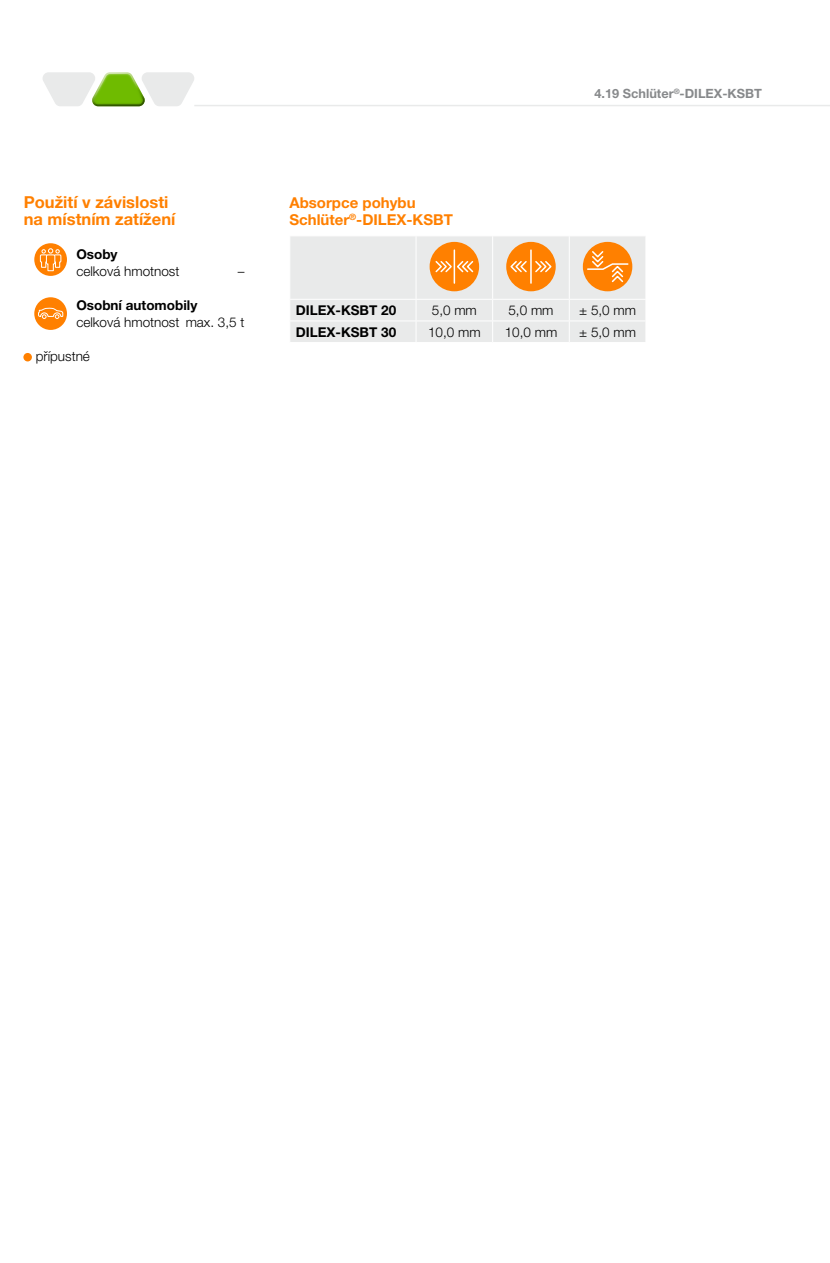
<style>
.page{position:relative;width:830px;height:1263px;background:#fff}
.page>*{position:absolute;margin:0;border:0;box-sizing:border-box;transform-origin:0 0}
.t1{font:700 16.5px/17px "Helvetica Neue LT Pro";color:#ff8000}
.t2{font:700 15px/17px "Helvetica Neue LT Pro";color:#ff8000}
.t3{font:300 13.5px "Helvetica Neue LT Pro";color:#000}
.t4{font:700 13.5px "Helvetica Neue LT Pro";color:#000}
.t5{font:700 12.75px "Helvetica Neue LT Pro";color:#87898b}
</style>
<div class="page">
<svg style="left:290px;top:236px;width:355px;height:106px;background:#eddcca"></svg>
<hr style="left:194px;top:105px;width:635px;height:1px;background:#e9eaea">
<svg style="left:43px;top:72px;width:151px;height:34px"></svg>
<div style="left:34px;top:243px;width:33px;height:33px;background:#ff8000;border-radius:50%"></div>
<svg style="left:39px;top:248px;width:23px;height:24px"></svg>
<div style="left:34px;top:297px;width:33px;height:33px;background:#ff8000;border-radius:50%"></div>
<svg style="left:37px;top:307px;width:27px;height:23px"></svg>
<div style="left:23px;top:353px;width:9px;height:8px;background:#ff8000;border-radius:50%"></div>
<p class="t1" style="left:24px;top:194px;width:153px">Použití v závislosti na místním zatížení</p>
<p class="t4" style="left:76px;top:246px;width:43px">Osoby</p>
<p class="t3" style="left:76px;top:263px;width:105px">celková hmotnost</p>
<p class="t3" style="left:238px;top:263px;width:8px">–</p>
<p class="t4" style="left:76px;top:297px;width:122px">Osobní automobily</p>
<p class="t3" style="left:76px;top:314px;width:169px">celková hmotnost max. 3,5 t</p>
<p class="t3" style="left:36px;top:348px;width:56px">přípustné</p>
<p class="t2" style="left:289px;top:194px;width:165px">Absorpce pohybu<br>Schlüter<sup>®</sup>-DILEX-KSBT</p>
<p class="t5" style="left:594px;top:86px;width:169px">4.19 Schlüter<sup>®</sup>-DILEX-KSBT</p>
<p class="t4" style="left:296px;top:302px;width:102px">DILEX-KSBT 20</p>
<p class="t3" style="left:431px;top:302px;width:47px">5,0 mm</p>
<p class="t3" style="left:508px;top:302px;width:47px">5,0 mm</p>
<p class="t3" style="left:579px;top:302px;width:58px">± 5,0 mm</p>
<p class="t4" style="left:296px;top:323px;width:102px">DILEX-KSBT 30</p>
<p class="t3" style="left:428px;top:323px;width:54px">10,0 mm</p>
<p class="t3" style="left:504px;top:323px;width:54px">10,0 mm</p>
<p class="t3" style="left:579px;top:323px;width:58px">± 5,0 mm</p>
</div>
